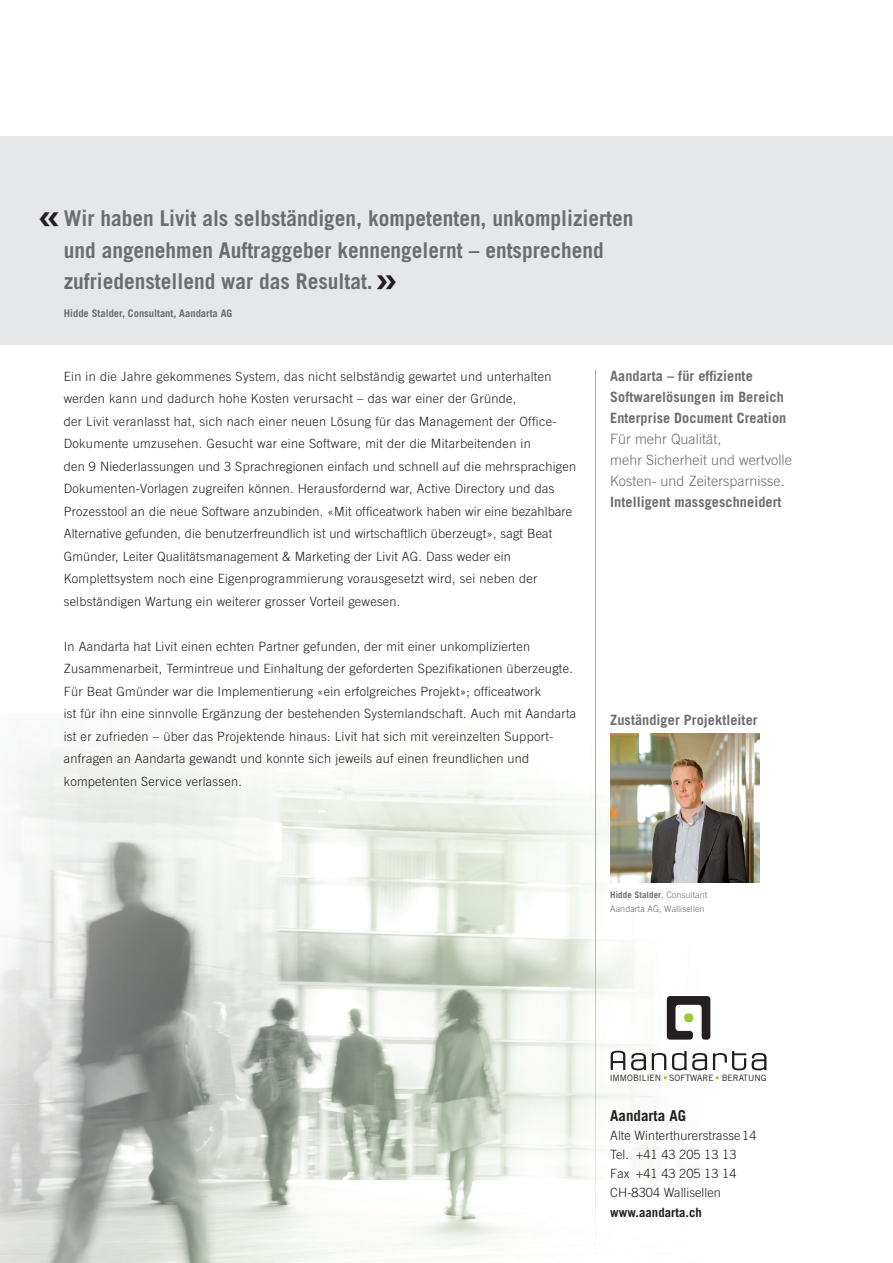
<style>
.page{position:relative;width:893px;height:1263px;background:#fff}
.page>*{position:absolute;margin:0;border:0;box-sizing:border-box;transform-origin:0 0}
.t1{font:700 43.2px "Trade Gothic";color:#231f20}
.t2{font:700 21.75px/31.5px "Trade Gothic";color:#6c6d70}
.t3{font:700 15px "Trade Gothic";color:#231f20}
.t4{font:700 14.25px/21px "Trade Gothic";letter-spacing:.005em;color:#6c6d70}
.t5{font:300 14.25px/21px "Trade Gothic";letter-spacing:.005em;color:#6c6d70}
.t6{font:300 12.75px/22.5px "Trade Gothic LT Std";letter-spacing:.02em;color:#231f20}
.t7{font:700 12.75px "Trade Gothic";letter-spacing:.005em;color:#231f20}
.t8{font:700 10.5px "Trade Gothic";color:#6c6d70}
.t9{font:700 9px "Trade Gothic";letter-spacing:.005em;color:#6c6d70}
.t10{font:300 9px "Trade Gothic LT Std";letter-spacing:.005em;color:#6c6d70}
.t11{font:8.7px "Trade Gothic";color:#231f20}
.s1{font-family:"Trade Gothic LT Std";font-weight:300}
</style>
<div class="page">
<img style="left:0;top:714px;width:703px;height:549px">
<div style="left:0;top:136px;width:893px;height:208px;background:#e6e7e9"></div>
<hr style="left:595px;top:370px;width:1px;height:893px;background:#99ca3b">
<svg style="left:667px;top:996px;width:43px;height:43px"></svg>
<div style="left:684px;top:1013px;width:9px;height:9px;background:#99ca3b;border-radius:3px"></div>
<svg style="left:611px;top:1051px;width:96px;height:19px"></svg>
<svg style="left:713px;top:1051px;width:53px;height:19px"></svg>
<img style="left:610px;top:734px;width:149px;height:149px">
<h2 class="t2" style="left:64px;top:202px;width:571px">Wir haben Livit als selbständigen, kompetenten, unkomplizierten und angenehmen Auftraggeber kennengelernt – entsprechend zufriedenstellend war das Resultat.</h2>
<p class="t8" style="left:64px;top:307px;width:170px">Hidde Stalder, Consultant, Aandarta AG</p>
<h1 class="t1" style="left:37px;top:189px;width:26px">«</h1>
<h1 class="t1" style="left:375px;top:252px;width:26px">»</h1>
<p class="t6" style="left:64px;top:365px;width:514px">Ein in die Jahre gekommenes System, das nicht selbständig gewartet und unterhalten werden kann und dadurch hohe Kosten verursacht – das war einer der Gründe,<br>der Livit veranlasst hat, sich nach einer neuen Lösung für das Management der Office-- Dokumente umzusehen. Gesucht war eine Software, mit der die Mitarbeitenden in<br>den 9 Niederlassungen und 3 Sprachregionen einfach und schnell auf die mehrsprachigen Dokumenten-Vorlagen zugreifen können. Herausfordernd war, Active Directory und das Prozesstool an die neue Software anzubinden. «Mit officeatwork haben wir eine bezahlbare Alternative gefunden, die benutzerfreundlich ist und wirtschaftlich überzeugt», sagt Beat Gmünder, Leiter Qualitätsmanagement &amp; Marketing der Livit AG. Dass weder ein Komplettsystem noch eine Eigenprogrammierung vorausgesetzt wird, sei neben der selbständigen Wartung ein weiterer grosser Vorteil gewesen.</p>
<p class="t6" style="left:64px;top:635px;width:514px">In Aandarta hat Livit einen echten Partner gefunden, der mit einer unkomplizierten Zusammenarbeit, Termintreue und Einhaltung der geforderten Spezifikationen überzeugte.<br>Für Beat Gmünder war die Implementierung «ein erfolgreiches Projekt»; officeatwork<br>ist für ihn eine sinnvolle Ergänzung der bestehenden Systemlandschaft. Auch mit Aandarta ist er zufrieden – über das Projektende hinaus: Livit hat sich mit vereinzelten Support&shy;anfragen an Aandarta gewandt und konnte sich jeweils auf einen freundlichen und kompetenten Service verlassen.</p>
<p class="t4" style="left:610px;top:365px;width:178px">Aandarta – für effiziente<br>Softwarelösungen im Bereich<br>Enterprise Document Creation</p>
<p class="t5" style="left:610px;top:428px;width:183px">Für mehr Qualität,<br>mehr Sicherheit und wertvolle<br>Kosten- und Zeitersparnisse.</p>
<p class="t4" style="left:610px;top:491px;width:173px">Intelligent massgeschneidert</p>
<p class="t4" style="left:610px;top:710px;width:149px">Zuständiger Projektleiter</p>
<p class="t9" style="left:610px;top:889px;width:99px">Hidde Stalder<span class="s1">, Consultant</span></p>
<p class="t10" style="left:610px;top:903px;width:96px">Aandarta AG, Wallisellen</p>
<p class="t11" style="left:610px;top:1073px;width:158px">IMMOBILIEN SOFTWARE BERATUNG</p>
<p class="t3" style="left:610px;top:1106px;width:77px">Aandarta AG</p>
<p class="t6" style="left:610px;top:1125px;width:148px;line-height:19.2px">Alte Winterthurerstrasse14<br>Tel. +41 43 205 13 13<br>Fax +41 43 205 13 14<br>CH-8304 Wallisellen</p>
<p class="t7" style="left:610px;top:1204px;width:93px">www.aandarta.ch</p>
</div>
